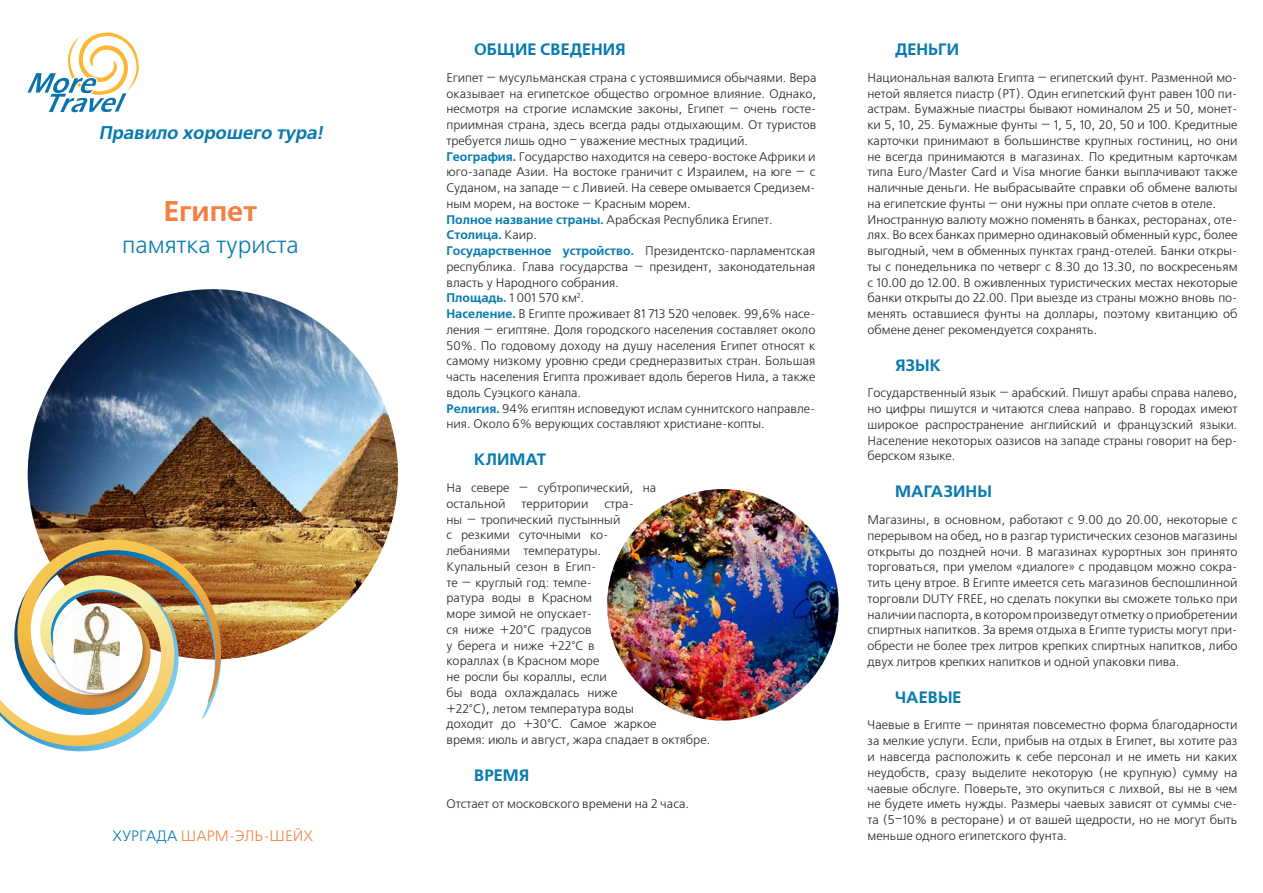
<style>
.page{position:relative;width:1263px;height:893px;background:#fff}
.page>*{position:absolute;margin:0;border:0;box-sizing:border-box;transform-origin:0 0}
.t1{font:700 28.5px "Free Set C";color:#f38040}
.t2{font:24px "Free Set C";color:#077ab0}
.t3{font:italic 700 18.45px "Free Set C";color:#077ab0}
.t4{font:700 16.5px "Free Set C";letter-spacing:.005em;color:#077ab0}
.t5{font:15px "Free Set C";color:#f38040}
.t6{font:15px "Free Set C";color:#077ab0}
.t7{font:12.45px/15.8px "Free Set C";color:#231f20}
.s1{font-weight:700;color:#077ab0}
</style>
<div class="page">
<img style="left:607px;top:489px;width:232px;height:232px;border-radius:116px">
<svg style="left:27px;top:32px;width:112px;height:81px"></svg>
<img style="left:28px;top:289px;width:370px;height:370px;border-radius:185px">
<img style="left:0;top:539px;width:231px;height:213px">
<div style="left:50px;top:600px;width:99px;height:99px;background:#231f20;opacity:.4"></div>
<div style="left:53px;top:603px;width:90px;height:90px;background:#fff;border-radius:50%"></div>
<img style="left:74px;top:606px;width:46px;height:84px">
<h3 class="t3" style="left:99px;top:123px;width:229px">Правило хорошего тура!</h3>
<h1 class="t1" style="left:164px;top:195px;width:95px">Египет</h1>
<h2 class="t2" style="left:122px;top:232px;width:178px">памятка туриста</h2>
<p class="t6" style="left:112px;top:828px;width:28px">Хургада</p>
<p class="t5" style="left:181px;top:828px;width:27px">шарм</p>
<p class="t5" style="left:229px;top:828px;width:84px">-эль-шейх</p>
<h3 class="t4" style="left:474px;top:40px;width:153px">ОБЩИЕ СВЕДЕНИЯ</h3>
<p class="t7" style="left:446px;top:70px;width:371px">Египет — мусульманская страна с устоявшимися обычаями. Вера оказывает на египетское общество огромное влияние. Однако, несмотря на строгие исламские законы, Египет — очень госте&shy;приимная страна, здесь всегда рады отдыхающим. От туристов требуется лишь одно – уважение местных традиций.<br><span class="s1">География.</span> Государство находится на северо-востоке Африки и юго-западе Азии. На востоке граничит с Израилем, на юге — с Суданом, на западе — с Ливией. На севере омывается Средизем&shy;ным морем, на востоке — Красным морем.<br><span class="s1">Полное название страны.</span> Арабская Республика Египет.<br><span class="s1">Столица.</span> Каир.<br><span class="s1">Государственное устройство.</span> Президентско-парламентская республика. Глава государства — президент, законодательная власть у Народного собрания.<br><span class="s1">Площадь.</span> 1 001 570 км<sup>2</sup>.<br><span class="s1">Население.</span> В Египте проживает 81 713 520 человек. 99,6% насе&shy;ления — египтяне. Доля городского населения составляет около 50%. По годовому доходу на душу населения Египет относят к самому низкому уровню среди среднеразвитых стран. Большая часть населения Египта проживает вдоль берегов Нила, а также вдоль Суэцкого канала.<br><span class="s1">Религия.</span> 94% египтян исповедуют ислам суннитского направле&shy;ния. Около 6% верующих составляют христиане-копты.</p>
<h3 class="t4" style="left:474px;top:450px;width:74px">КЛИМАТ</h3>
<p class="t7" style="left:446px;top:480px;width:211px">На севере — субтропический, на остальной</p>
<p class="t7" style="left:446px;top:496px;width:265px;text-indent:158px">стра-<br>ны — тропический пустынный<br>с резкими суточными ко-<br>лебаниями температуры.<br>Купальный сезон в Егип-<br>те — круглый год: темпе-<br>ратура воды в Красном<br>море зимой не опускает-<br>ся ниже +20°С градусов<br>у берега и ниже +22°С в<br>кораллах (в Красном море<br>не росли бы кораллы, если<br>бы вода охлаждалась ниже<br>+22°C), летом температура воды<br>доходит до +30°С. Самое жаркое<br>время: июль и август, жара спадает в октябре.</p>
<h3 class="t4" style="left:474px;top:766px;width:57px">ВРЕМЯ</h3>
<p class="t7" style="left:446px;top:796px;width:244px">Отстает от московского времени на 2 часа.</p>
<p class="t7" style="left:522px;top:496px;width:68px">территории</p>
<h3 class="t4" style="left:895px;top:40px;width:12px">ден</h3>
<h3 class="t4" style="left:928px;top:40px;width:21px">ьги</h3>
<p class="t7" style="left:867px;top:70px;width:372px">Национальная валюта Египта — египетский фунт. Разменной мо&shy;нетой является пиастр (РТ). Один египетский фунт равен 100 пи&shy;астрам. Бумажные пиастры бывают номиналом 25 и 50, монет&shy;ки 5, 10, 25. Бумажные фунты — 1, 5, 10, 20, 50 и 100. Кредитные карточки принимают в большинстве крупных гостиниц, но они не всегда принимаются в магазинах. По кредитным карточкам типа Euro/Master Card и Visa многие банки выплачивают также наличные деньги. Не выбрасывайте справки об обмене валюты на египетские фунты — они нужны при оплате счетов в отеле.<br>Иностранную валюту можно поменять в банках, ресторанах, оте&shy;лях. Во всех банках примерно одинаковый обменный курс, более выгодный, чем в обменных пунктах гранд-отелей. Банки откры&shy;ты с понедельника по четверг с 8.30 до 13.30, по воскресеньям с 10.00 до 12.00. В оживленных туристических местах некоторые банки открыты до 22.00. При выезде из страны можно вновь по&shy;менять оставшиеся фунты на доллары, поэтому квитанцию об обмене денег рекомендуется сохранять.</p>
<h3 class="t4" style="left:895px;top:356px;width:47px">ЯЗЫК</h3>
<p class="t7" style="left:867px;top:386px;width:371px;text-align:justify">Государственный язык — арабский. Пишут арабы справа налево, но цифры пишутся и читаются слева направо. В городах имеют широкое распространение английский и французский языки.<br>Население некоторых оазисов на западе страны говорит на бер&shy;берском языке.</p>
<h3 class="t4" style="left:895px;top:482px;width:98px">МАГАЗИНЫ</h3>
<p class="t7" style="left:867px;top:512px;width:371px;text-align:justify">Магазины, в основном, работают с 9.00 до 20.00, некоторые с перерывом на обед, но в разгар туристических сезонов магазины открыты до поздней ночи. В магазинах курортных зон принято торговаться, при умелом «диалоге» с продавцом можно сокра&shy;тить цену втрое. В Египте имеется сеть магазинов беспошлинной торговли DUTY FREE, но сделать покупки вы сможете только при наличиипаспорта, в которомпроизведутотметкуоприобретении спиртных напитков. За время отдыха в Египте туристы могут при&shy;обрести не более трех литров крепких спиртных напитков, либо двух литров крепких напитков и одной упаковки пива.</p>
<h3 class="t4" style="left:895px;top:688px;width:68px">ЧАЕВЫЕ</h3>
<p class="t7" style="left:867px;top:718px;width:371px;text-align:justify">Чаевые в Египте — принятая повсеместно форма благодарности за мелкие услуги. Если, прибыв на отдых в Египет, вы хотите раз и навсегда расположить к себе персонал и не иметь ни каких неудобств, сразу выделите некоторую (не крупную) сумму на чаевые обслуге. Поверьте, это окупиться с лихвой, вы не в чем не будете иметь нужды. Размеры чаевых зависят от суммы сче&shy;та (5–10% в ресторане) и от вашей щедрости, но не могут быть меньше одного египетского фунта.</p>
</div>
